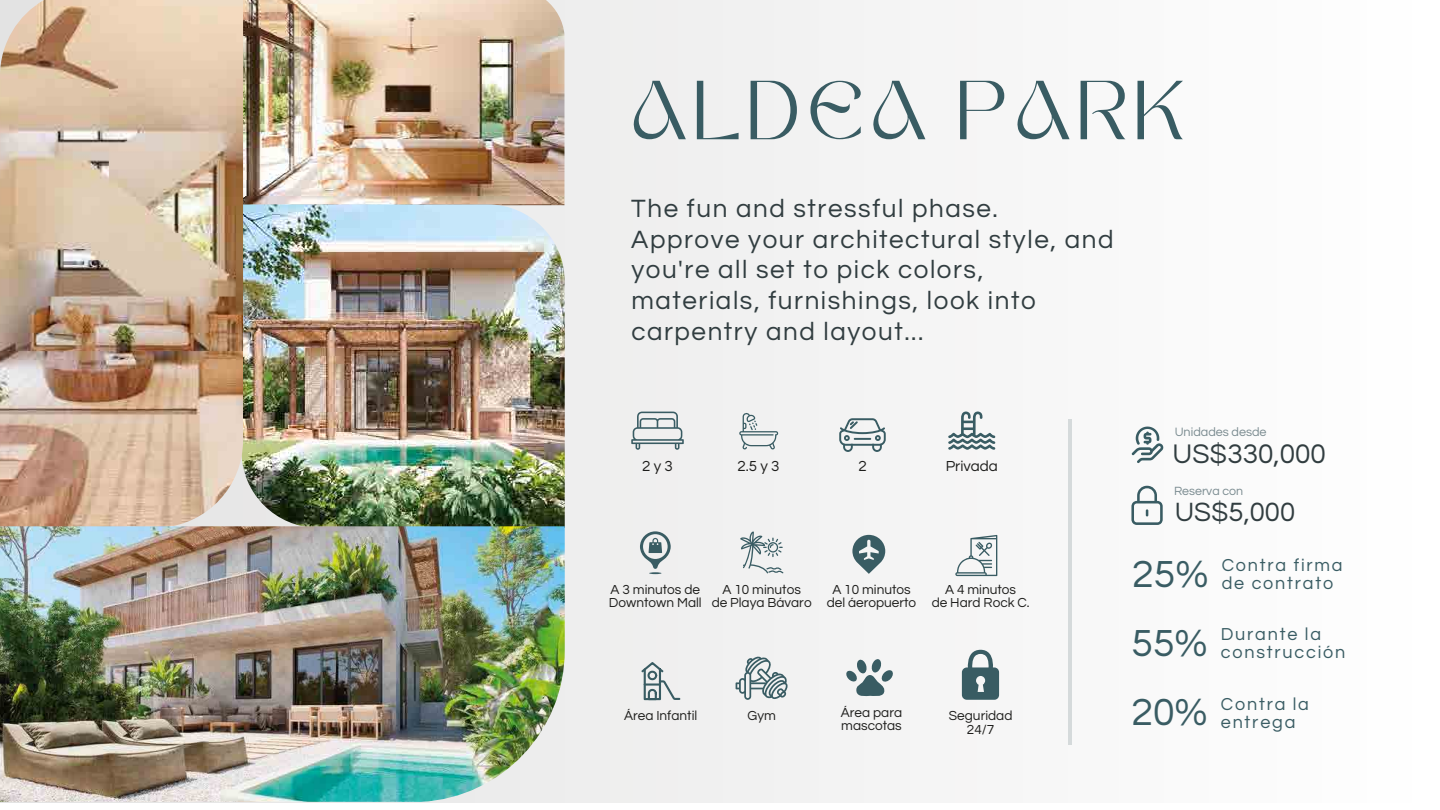
<style>
.page{position:relative;width:1440px;height:810px;background:#fff}
.page>*{position:absolute;margin:0;border:0;box-sizing:border-box;transform-origin:0 0}
.t1{font:78px "KENAO";letter-spacing:.06em;color:#395c63}
.t2{font:28px "Questrial";color:#313d40}
.t3{font:27.5px "Questrial";color:#313d40}
.t4{font:26px/30.8px "Questrial";letter-spacing:.06em;color:#313d40}
.t5{font:18px/18px "Questrial";letter-spacing:.1em;color:#395c63}
.t6{font:15.1px "Questrial";color:#1d1d1b}
.t7{font:13.6px/13.5px "Questrial";color:#1d1d1b;text-align:center}
.t8{font:12.6px "Questrial";color:#7a8b90}
.t9{font:12.4px "Questrial";color:#7a8b90}
.s1{font-size:39.2px}
</style>
<div class="page">
<div style="left:0;top:0;width:1440px;height:802px;background:#f6f6f6"></div>
<img style="left:243px;top:0;width:321px;height:204px">
<img style="left:243px;top:204px;width:322px;height:322px">
<img style="left:0;top:0;width:243px;height:526px">
<img style="left:0;top:526px;width:565px;height:276px">
<svg style="left:955px;top:535px;width:42px;height:41px"></svg>
<svg style="left:631px;top:412px;width:53px;height:38px"></svg>
<svg style="left:739px;top:412px;width:39px;height:37px"></svg>
<svg style="left:839px;top:418px;width:47px;height:34px"></svg>
<svg style="left:948px;top:412px;width:47px;height:38px"></svg>
<svg style="left:641px;top:662px;width:39px;height:38px"></svg>
<svg style="left:736px;top:656px;width:52px;height:44px"></svg>
<hr style="left:1068px;top:420px;width:3px;height:325px;background:#7a8b90">
<svg style="left:1132px;top:427px;width:31px;height:36px"></svg>
<svg style="left:1131px;top:486px;width:32px;height:39px"></svg>
<svg style="left:640px;top:531px;width:31px;height:43px"></svg>
<svg style="left:740px;top:531px;width:43px;height:42px"></svg>
<svg style="left:852px;top:535px;width:33px;height:39px"></svg>
<svg style="left:846px;top:659px;width:47px;height:37px"></svg>
<svg style="left:962px;top:650px;width:37px;height:50px"></svg>
<h1 class="t1" style="left:634px;top:66px;width:557px">ALDEA PARK</h1>
<h3 class="t4" style="left:631px;top:193px;width:484px">The fun and stressful phase.<br>Approve your architectural style, and you're all set to pick colors, materials, furnishings, look into carpentry and layout...</h3>
<p class="t6" style="left:642px;top:458px;width:32px">2y3</p>
<p class="t6" style="left:738px;top:458px;width:43px">2.5y3</p>
<p class="t6" style="left:858px;top:459px;width:10px">2</p>
<p class="t6" style="left:946px;top:458px;width:54px">Privada</p>
<p class="t7" style="left:609px;top:583px;width:94px;text-align:left">A 3 minutos de<br>Downtown Mall</p>
<p class="t7" style="left:712px;top:583px;width:101px">A 10 minutos<br>de Playa Bávaro</p>
<p class="t7" style="left:827px;top:583px;width:91px">A 10 minutos del áeropuerto</p>
<p class="t7" style="left:932px;top:583px;width:99px">A 4 minutos<br>de Hard Rock C.</p>
<p class="t7" style="left:624px;top:709px;width:75px">Área Infantil</p>
<p class="t7" style="left:748px;top:709px;width:30px">Gym</p>
<p class="t7" style="left:841px;top:706px;width:63px;text-align:left">Área para mascotas</p>
<p class="t7" style="left:949px;top:710px;width:65px">Seguridad<br>24/7</p>
<p class="t8" style="left:1175px;top:426px;width:93px">Unidades desde</p>
<h2 class="t2" style="left:1173px;top:440px;width:155px">US$330,000</h2>
<p class="t9" style="left:1174px;top:485px;width:71px">Reserva con</p>
<h3 class="t3" style="left:1175px;top:498px;width:122px">US$5,000</h3>
<h3 class="t5" style="left:1222px;top:556px;width:122px;text-indent:-89px"><span class="s1">25%</span> Contra firma de contrato</h3>
<h3 class="t5" style="left:1221px;top:626px;width:126px;text-indent:-89px"><span class="s1">55%</span> Durante la construcción</h3>
<h3 class="t5" style="left:1221px;top:695px;width:90px;text-indent:-89px"><span class="s1">20%</span> Contra la entrega</h3>
</div>
